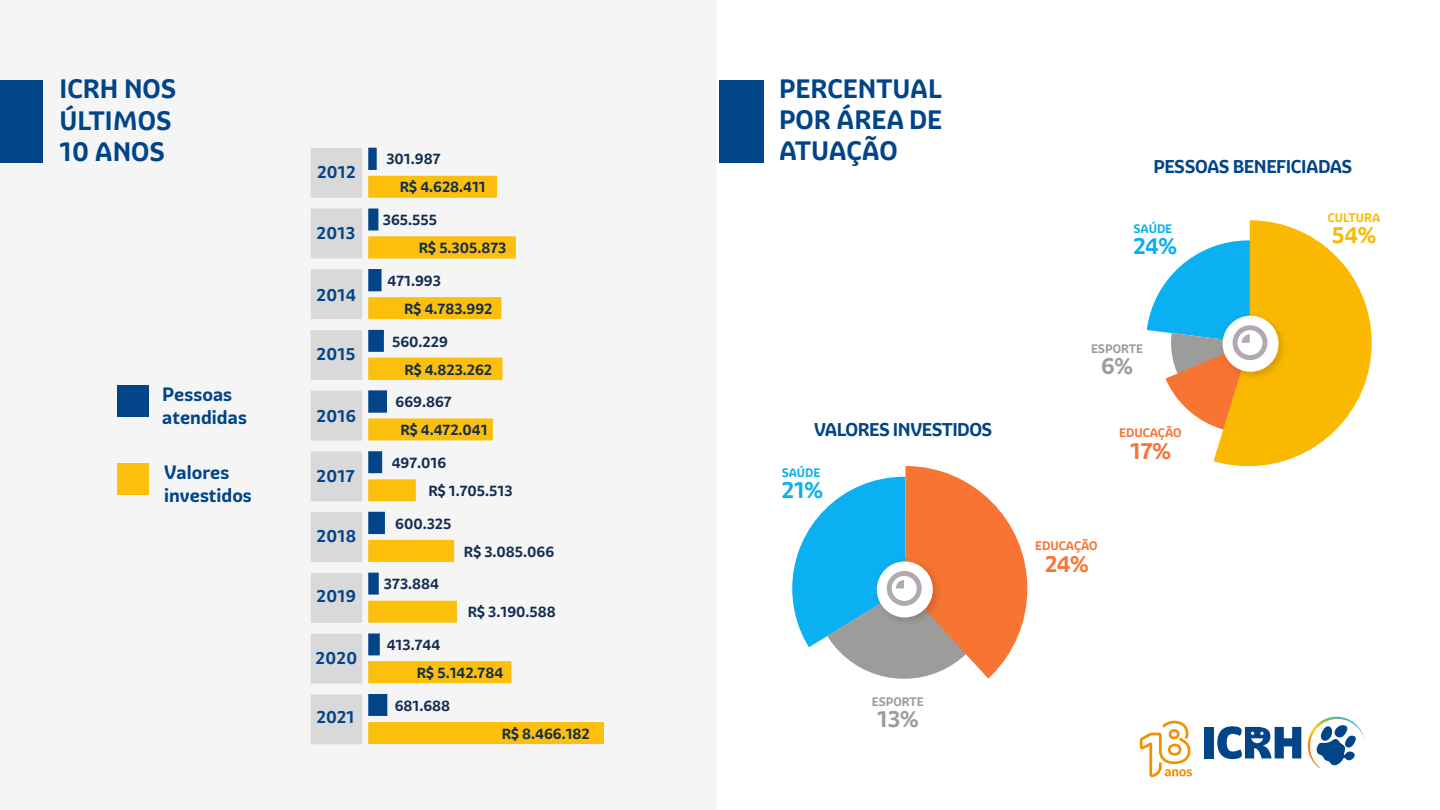
<style>
.page{position:relative;width:1440px;height:810px;background:#fff}
.page>*{position:absolute;margin:0;border:0;box-sizing:border-box;transform-origin:0 0}
.t1{font:700 25.88px/31px "Graviola Tigre";color:#014488}
.t2{font:700 21.98px "Graviola Tigre";color:#f87432}
.t3{font:700 21.98px "Graviola Tigre";color:#0ab0f1}
.t4{font:700 21.98px "Graviola Tigre";color:#9c9c9b}
.t5{font:700 21.98px "Graviola Tigre";color:#fab900}
.t6{font:700 18.9px/22.6px "Graviola Tigre";color:#014488}
.t7{font:700 18px "Graviola Tigre";letter-spacing:-.025em;color:#014488}
.t8{font:700 16.5px "Graviola Tigre";letter-spacing:.015em;color:#014488}
.t9{font:700 14.25px "Graviola Tigre";color:#132d50}
.t10{font:700 11.93px "Graviola Tigre";color:#f87432}
.t11{font:700 11.93px "Graviola Tigre";color:#9c9c9b}
.t12{font:700 11.93px "Graviola Tigre";letter-spacing:-.005em;color:#0ab0f1}
.t13{font:700 11.93px "Graviola Tigre";color:#fab900}
</style>
<div class="page">
<div style="left:0;top:1px;width:716px;height:809px;background:#f5f5f5"></div>
<svg style="left:1308px;top:717px;width:57px;height:51px"></svg>
<div style="left:1205px;top:727px;width:9px;height:31px;background:#014488"></div>
<svg style="left:1217px;top:726px;width:84px;height:33px"></svg>
<svg style="left:1140px;top:721px;width:52px;height:56px"></svg>
<svg style="left:311px;top:148px;width:51px;height:596px"></svg>
<svg style="left:368px;top:148px;width:19px;height:28px"></svg>
<svg style="left:368px;top:176px;width:236px;height:568px"></svg>
<div style="left:117px;top:385px;width:32px;height:32px;background:#014488"></div>
<div style="left:117px;top:463px;width:32px;height:31px;background:#fbbf0c"></div>
<div style="left:720px;top:80px;width:44px;height:83px;background:#014488"></div>
<div style="left:0;top:80px;width:42px;height:83px;background:#014488"></div>
<svg style="left:792px;top:466px;width:235px;height:213px"></svg>
<svg style="left:1147px;top:220px;width:225px;height:246px"></svg>
<h1 class="t1" style="left:60px;top:73px;width:118px">ICRH NOS<br>ÚLTIMOS<br>10 ANOS</h1>
<h1 class="t1" style="left:779px;top:73px;width:165px;text-align:justify">PERCENTUAL POR ÁREA DE ATUAÇÃO</h1>
<p class="t9" style="left:386px;top:150px;width:56px">301.987</p>
<p class="t8" style="left:317px;top:161px;width:40px">2012</p>
<h3 class="t6" style="left:162px;top:383px;width:86px">Pessoas atendidas</h3>
<h3 class="t6" style="left:164px;top:461px;width:89px">Valores investidos</h3>
<p class="t8" style="left:317px;top:222px;width:40px">2013</p>
<p class="t8" style="left:317px;top:284px;width:41px">2014</p>
<p class="t8" style="left:317px;top:344px;width:40px">2015</p>
<p class="t8" style="left:317px;top:405px;width:41px">2016</p>
<p class="t8" style="left:317px;top:465px;width:40px">2017</p>
<p class="t8" style="left:317px;top:525px;width:41px">2018</p>
<p class="t8" style="left:317px;top:586px;width:41px">2019</p>
<p class="t8" style="left:315px;top:648px;width:43px">2020</p>
<p class="t8" style="left:317px;top:707px;width:39px">2021</p>
<p class="t9" style="left:400px;top:178px;width:87px">R$ 4.628.411</p>
<p class="t9" style="left:383px;top:211px;width:56px">365.555</p>
<p class="t9" style="left:419px;top:239px;width:89px">R$ 5.305.873</p>
<p class="t9" style="left:388px;top:272px;width:55px">471.993</p>
<p class="t9" style="left:404px;top:300px;width:90px">R$ 4.783.992</p>
<p class="t9" style="left:392px;top:332px;width:57px">560.229</p>
<p class="t9" style="left:404px;top:360px;width:89px">R$ 4.823.262</p>
<p class="t9" style="left:395px;top:393px;width:58px">669.867</p>
<p class="t9" style="left:401px;top:421px;width:89px">R$ 4.472.041</p>
<p class="t9" style="left:392px;top:454px;width:56px">497.016</p>
<p class="t9" style="left:428px;top:482px;width:86px">R$ 1.705.513</p>
<p class="t9" style="left:395px;top:514px;width:58px">600.325</p>
<p class="t9" style="left:384px;top:575px;width:56px">373.884</p>
<p class="t9" style="left:387px;top:636px;width:55px">413.744</p>
<p class="t9" style="left:464px;top:542px;width:92px">R$ 3.085.066</p>
<p class="t9" style="left:468px;top:603px;width:89px">R$ 3.190.588</p>
<p class="t9" style="left:417px;top:664px;width:88px">R$ 5.142.784</p>
<p class="t9" style="left:395px;top:696px;width:57px">681.688</p>
<p class="t9" style="left:502px;top:724px;width:90px">R$ 8.466.182</p>
<p class="t7" style="left:814px;top:418px;width:180px">VALORES INVESTIDOS</p>
<p class="t12" style="left:782px;top:465px;width:40px">SAÚDE</p>
<h2 class="t3" style="left:782px;top:476px;width:43px">21%</h2>
<p class="t11" style="left:872px;top:694px;width:53px">ESPORTE</p>
<h2 class="t4" style="left:877px;top:705px;width:43px">13%</h2>
<p class="t7" style="left:1153px;top:155px;width:201px">PESSOAS BENEFICIADAS</p>
<p class="t12" style="left:1133px;top:221px;width:40px">SAÚDE</p>
<h2 class="t3" style="left:1133px;top:232px;width:45px">24%</h2>
<p class="t11" style="left:1091px;top:341px;width:53px">ESPORTE</p>
<h2 class="t4" style="left:1101px;top:352px;width:33px">6%</h2>
<p class="t10" style="left:1119px;top:425px;width:64px">EDUCAÇÃO</p>
<p class="t10" style="left:1035px;top:538px;width:64px">EDUCAÇÃO</p>
<h2 class="t2" style="left:1045px;top:550px;width:45px">24%</h2>
<h2 class="t2" style="left:1130px;top:437px;width:42px">17%</h2>
<p class="t13" style="left:1328px;top:210px;width:54px">CULTURA</p>
<h2 class="t5" style="left:1332px;top:221px;width:46px">54%</h2>
</div>
